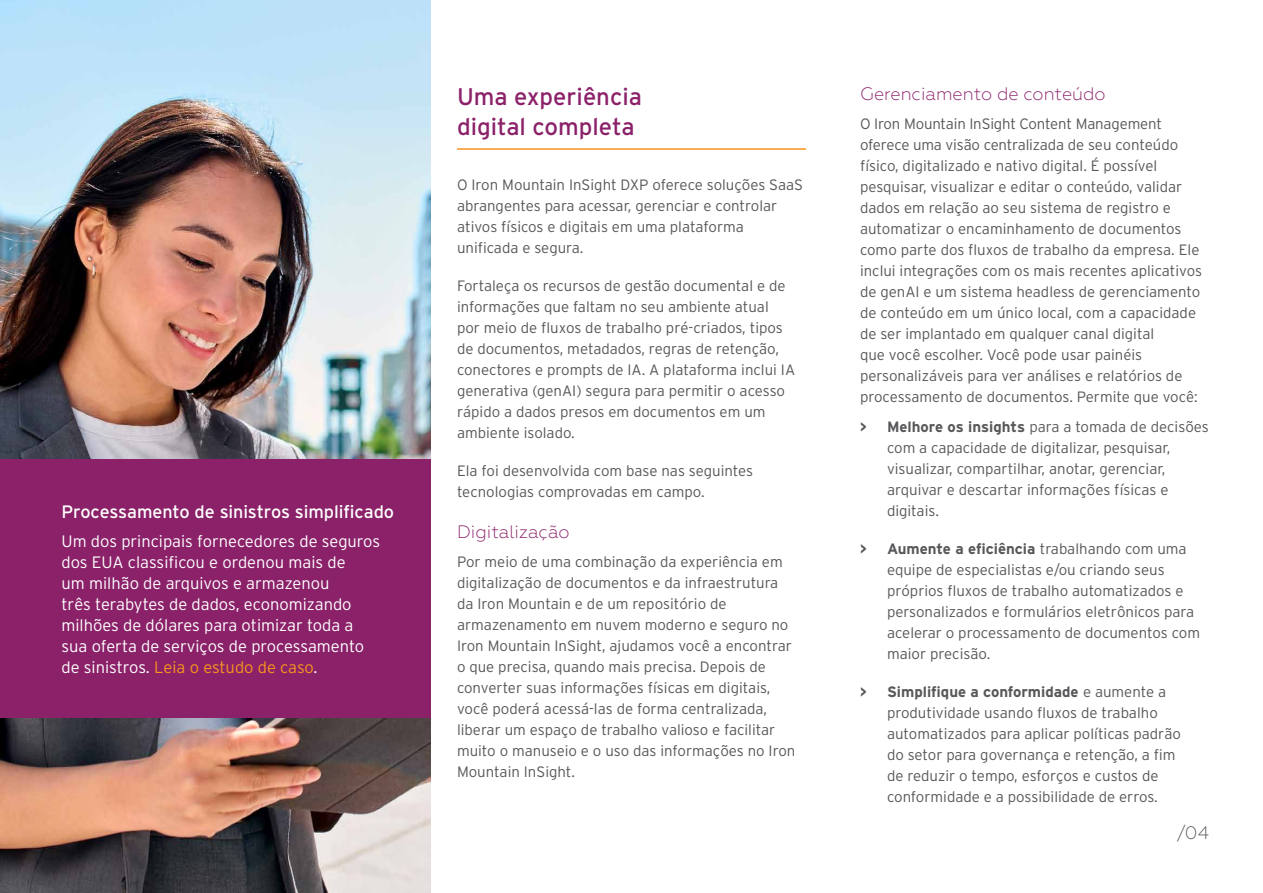
<style>
.page{position:relative;width:1263px;height:893px;background:#fff}
.page>*{position:absolute;margin:0;border:0;box-sizing:border-box;transform-origin:0 0}
.t1{font:24px/30px "Interstate";color:#8b2169}
.t2{font:300 18px "Geometria";color:#8b2169}
.t3{font:18px "Interstate";letter-spacing:-.005em;color:#fff}
.t4{font:300 18px "Geometria";color:#58585b}
.t5{font:300 16.5px/21px "Interstate";color:#fff}
.t6{font:300 15px/21px "Interstate";color:#58585b}
.s1{color:#f7941d}
.s2{font-weight:700}
</style>
<div class="page">
<img style="left:0;top:0;width:431px;height:893px">
<hr style="left:457px;top:148px;width:349px;height:2px;background:#f7941d">
<div style="left:0;top:459px;width:431px;height:258px;background:#8b2169"></div>
<p class="t3" style="left:61px;top:500px;width:334px">Processamento de sinistros simplificado</p>
<p class="t5" style="left:61px;top:531px;width:320px">Um dos principais fornecedores de seguros dos EUA classificou e ordenou mais de<br>um milhão de arquivos e armazenou<br>três terabytes de dados, economizando milhões de dólares para otimizar toda a sua oferta de serviços de processamento de sinistros. <span class="s1">Leia o estudo de caso</span>.</p>
<h1 class="t1" style="left:457px;top:81px;width:187px">Uma experiência digital completa</h1>
<p class="t6" style="left:457px;top:174px;width:348px">O Iron Mountain InSight DXP oferece soluções SaaS abrangentes para acessar, gerenciar e controlar ativos físicos e digitais em uma plataforma unificada e segura.</p>
<p class="t6" style="left:457px;top:275px;width:340px">Fortaleça os recursos de gestão documental e de informações que faltam no seu ambiente atual por meio de fluxos de trabalho pré-criados, tipos de documentos, metadados, regras de retenção, conectores e prompts de IA. A plataforma inclui IA generativa (genAI) segura para permitir o acesso rápido a dados presos em documentos em um ambiente isolado.</p>
<p class="t6" style="left:457px;top:460px;width:298px">Ela foi desenvolvida com base nas seguintes tecnologias comprovadas em campo.</p>
<p class="t2" style="left:457px;top:521px;width:114px">Digitalização</p>
<p class="t6" style="left:457px;top:551px;width:340px">Por meio de uma combinação da experiência em digitalização de documentos e da infraestrutura da Iron Mountain e de um repositório de armazenamento em nuvem moderno e seguro no Iron Mountain InSight, ajudamos você a encontrar o que precisa, quando mais precisa. Depois de converter suas informações físicas em digitais, você poderá acessá-las de forma centralizada, liberar um espaço de trabalho valioso e facilitar muito o manuseio e o uso das informações no Iron Mountain InSight.</p>
<p class="t2" style="left:860px;top:83px;width:247px">Gerenciamento de conteúdo</p>
<p class="t6" style="left:860px;top:113px;width:344px">O Iron Mountain InSight Content Management oferece uma visão centralizada de seu conteúdo físico, digitalizado e nativo digital. É possível pesquisar, visualizar e editar o conteúdo, validar dados em relação ao seu sistema de registro e automatizar o encaminhamento de documentos como parte dos fluxos de trabalho da empresa. Ele inclui integrações com os mais recentes aplicativos de genAI e um sistema headless de gerenciamento de conteúdo em um único local, com a capacidade de ser implantado em qualquer canal digital<br>que você escolher. Você pode usar painéis personalizáveis para ver análises e relatórios de processamento de documentos. Permite que você:</p>
<p class="t6" style="left:887px;top:416px;width:323px;text-indent:-27px"><span class="s2">&gt; Melhore os insights</span> para a tomada de decisões com a capacidade de digitalizar, pesquisar, visualizar, compartilhar, anotar, gerenciar, arquivar e descartar informações físicas e digitais.</p>
<p class="t6" style="left:887px;top:538px;width:315px;text-indent:-27px"><span class="s2">&gt; Aumente a eficiência</span> trabalhando com uma equipe de especialistas e/ou criando seus próprios fluxos de trabalho automatizados e personalizados e formulários eletrônicos para acelerar o processamento de documentos com maior precisão.</p>
<p class="t6" style="left:887px;top:681px;width:295px;text-indent:-27px"><span class="s2">&gt; Simplifique a conformidade</span> e aumente a produtividade usando fluxos de trabalho automatizados para aplicar políticas padrão do setor para governança e retenção, a fim de reduzir o tempo, esforços e custos de conformidade e a possibilidade de erros.</p>
<p class="t4" style="left:1177px;top:822px;width:34px">/04</p>
</div>
